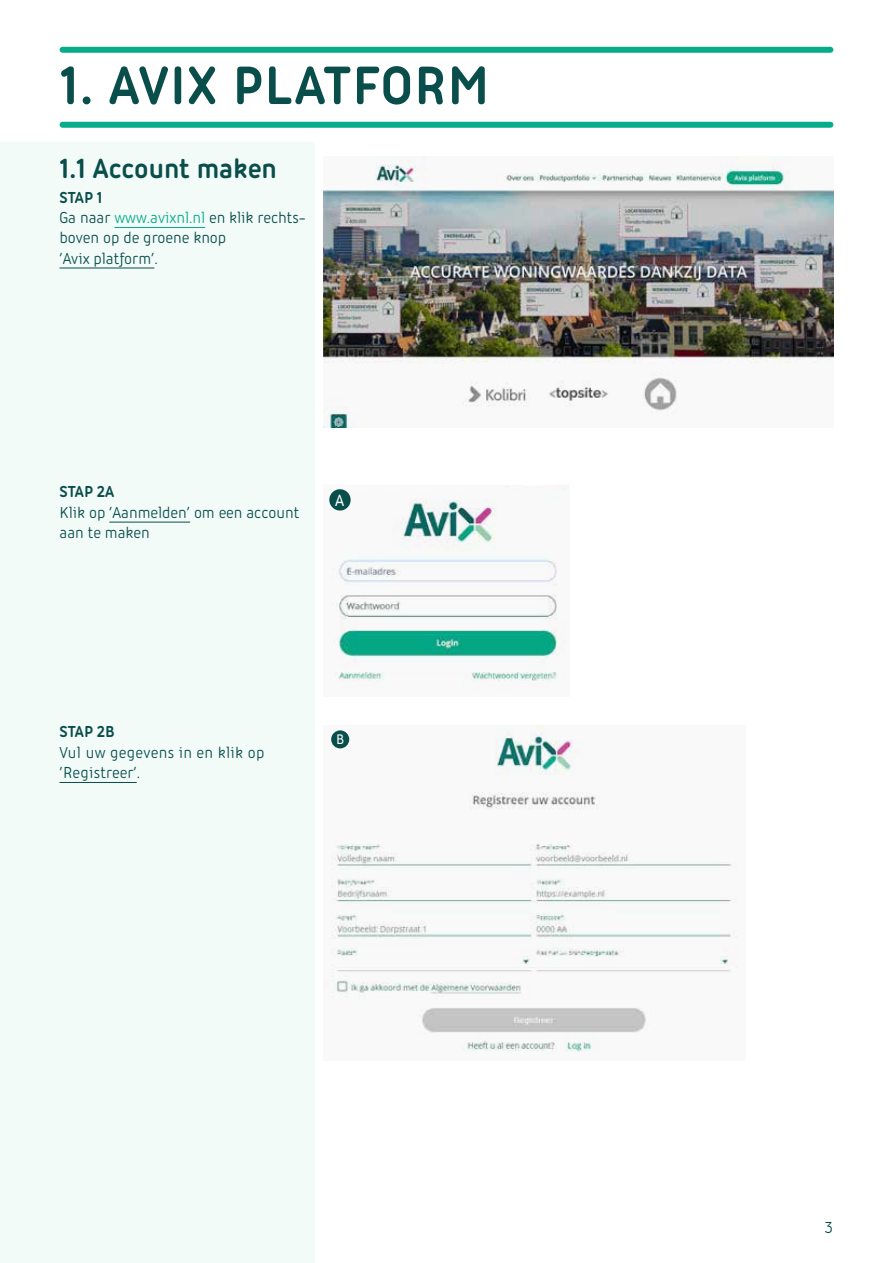
<style>
.page{position:relative;width:893px;height:1263px;background:#fff}
.page>*{position:absolute;margin:0;border:0;box-sizing:border-box;transform-origin:0 0}
.t1{font:700 58.5px "Iconic";letter-spacing:.02em;color:#094e4b}
.t2{font:700 30px "Iconic";color:#094e4b}
.t3{font:500 17.7px "Iconic";color:#fff}
.t4{font:17.25px/20.2px "Iconic";color:#094e4b}
.t5{font:17.25px/20.2px "Iconic";letter-spacing:.02em;color:#094e4b}
.t6{font:700 17.25px "Iconic";color:#094e4b}
.t7{font:500 15px "Iconic";color:#fff}
.s1{font-weight:700}
.s2{color:#06ac89}
</style>
<div class="page">
<div style="left:0;top:142px;width:315px;height:1121px;background:#f3fbf9"></div>
<div style="left:63px;top:122px;width:767px;height:6px;background:#07ac8a"></div>
<div style="left:63px;top:47px;width:767px;height:6px;background:#07ac8a"></div>
<hr style="left:114px;top:227px;width:91px;height:1px;background:#06ac89">
<hr style="left:60px;top:268px;width:94px;height:1px;background:#094e4b">
<hr style="left:109px;top:522px;width:81px;height:1px;background:#094e4b">
<img style="left:323px;top:156px;width:510px;height:272px">
<svg style="left:329px;top:485px;width:241px;height:204px"></svg>
<div style="left:329px;top:489px;width:22px;height:21px;background:#094e4b;border-radius:50%"></div>
<svg style="left:323px;top:725px;width:414px;height:327px"></svg>
<div style="left:331px;top:730px;width:18px;height:18px;background:#094e4b;border-radius:50%"></div>
<hr style="left:60px;top:782px;width:77px;height:1px;background:#094e4b">
<h1 class="t1" style="left:60px;top:44px;width:432px">1. AVIX PLATFORM</h1>
<h2 class="t2" style="left:60px;top:147px;width:219px">1.1 Account maken</h2>
<p class="t4" style="left:60px;top:186px;width:248px"><span class="s1">STAP 1<br></span>Ga naar <span class="s2">www.avixnl.nl</span> en klik rechts&shy;boven op de groene knop<br>‘Avix platform’.</p>
<p class="t6" style="left:60px;top:480px;width:56px">STAP 2A</p>
<p class="t4" style="left:60px;top:501px;width:241px">Klik op ‘Aanmelden‘ om een account aan te maken</p>
<p class="t3" style="left:335px;top:488px;width:11px">A</p>
<p class="t6" style="left:60px;top:720px;width:57px">STAP 2B</p>
<p class="t5" style="left:60px;top:741px;width:206px">Vul uw gegevens in en klik op ‘Registreer’.</p>
<p class="t7" style="left:336px;top:729px;width:10px">B</p>
<p class="t4" style="left:825px;top:1216px;width:9px">3</p>
</div>
